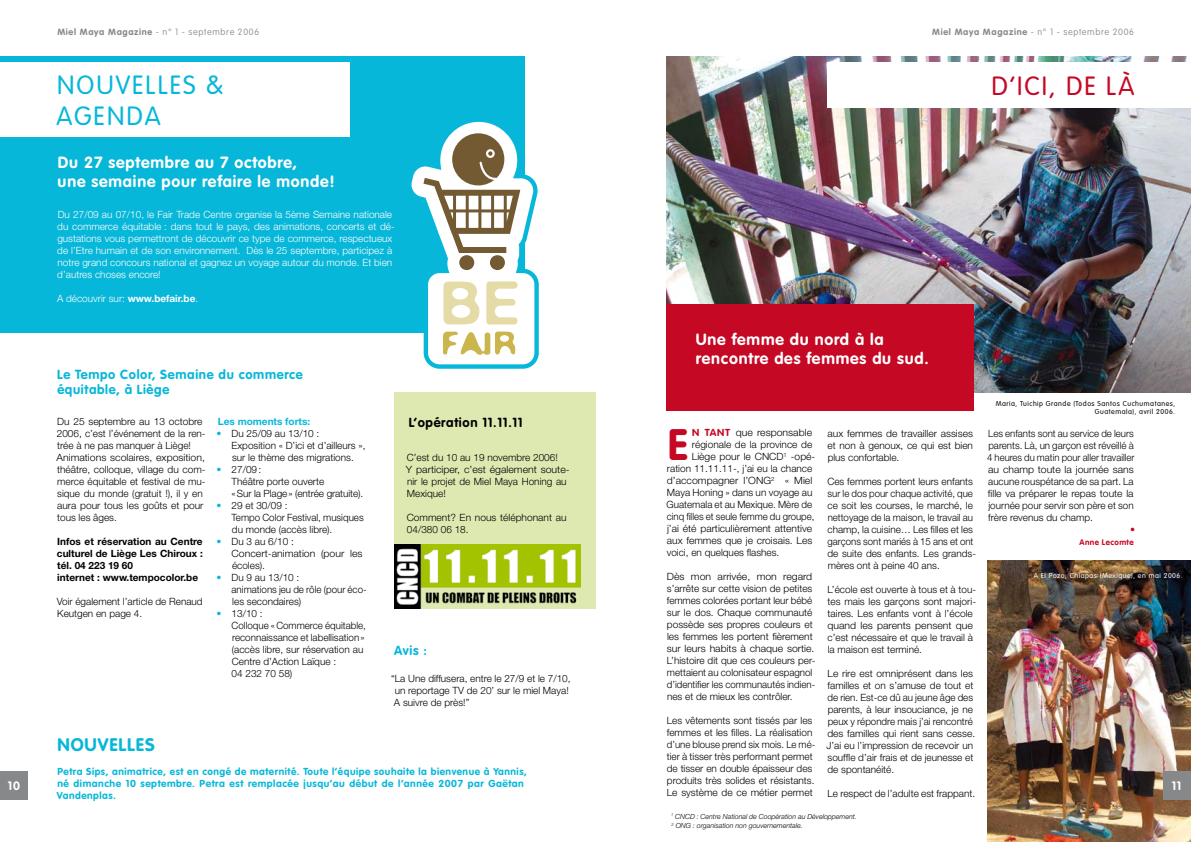
<style>
.page{position:relative;width:1191px;height:842px;background:#fff}
.page>*{position:absolute;margin:0;border:0;box-sizing:border-box;transform-origin:0 0}
.t1{font:700 43.4px "VAG Rounded";color:#c50824}
.t2{font:300 26px/31.2px "VAG Rounded";letter-spacing:.075em;color:#07b7d9}
.t3{font:300 26px "VAG Rounded";letter-spacing:.075em;color:#c50824}
.t4{font:700 18px "VAG Rounded";letter-spacing:.05em;color:#07b7d9}
.t5{font:700 16px/19.2px "VAG Rounded";letter-spacing:.05em;color:#fff}
.t6{font:700 13px/15.6px "VAG Rounded";letter-spacing:.05em;color:#07b7d9}
.t7{font:700 13px "VAG Rounded";letter-spacing:.05em;color:#000}
.t8{font:700 12px "VAG Rounded";color:#fff}
.t9{font:300 10px/12px "Helvetica Neue";color:#000}
.t10{font:300 10px/12px "Helvetica Neue";color:#fff}
.t11{font:300 10px/12px "Helvetica Neue";color:#000;scale:1.05 1}
.t12{font:700 10px/12px "VAG Rounded";letter-spacing:.05em;color:#07b7d9}
.t13{font:700 10px/12px "Helvetica Neue";color:#000}
.t14{font:300 10px "Helvetica Neue";color:#000;scale:.96 1}
.t15{font:700 10px "Helvetica Neue";color:#07b7d9}
.t16{font:300 10px "Helvetica Neue";color:#c50824}
.t17{font:100 9px "VAG Rounded";letter-spacing:.075em;color:#878889}
.t18{font:700 8px "VAG Rounded";letter-spacing:.05em;color:#c50824}
.t19{font:italic 300 7px/9.8px "Helvetica Neue";color:#000}
.t20{font:300 7px/8.4px "VAG Rounded";letter-spacing:.075em;color:#000;text-align:right}
.t21{font:300 7px "VAG Rounded";letter-spacing:.075em;color:#fff}
.s1{font-weight:700}
.s2{color:#07b7d9}
.s3{font-family:"VAG Rounded";font-weight:700;color:#c50824}
</style>
<div class="page">
<div style="left:394px;top:393px;width:201px;height:216px;background:#dee8b1"></div>
<img style="left:666px;top:57px;width:525px;height:336px">
<div style="left:0;top:57px;width:524px;height:276px;background:#07b7d9"></div>
<div style="left:827px;top:62px;width:364px;height:46px;background:#fff"></div>
<div style="left:0;top:62px;width:350px;height:75px;background:#fff"></div>
<div style="left:666px;top:305px;width:307px;height:106px;background:#c50824"></div>
<img style="left:987px;top:561px;width:204px;height:281px">
<svg style="left:411px;top:118px;width:128px;height:251px"></svg>
<img style="left:394px;top:545px;width:186px;height:64px">
<div style="left:0;top:771px;width:28px;height:28px;background:#878889"></div>
<div style="left:1162px;top:771px;width:29px;height:28px;background:#878889"></div>
<p class="t8" style="left:8px;top:778px;width:13px">10</p>
<p class="t17" style="left:57px;top:26px;width:203px"><span class="s1">Miel Maya Magazine</span> - n° 1 - septembre 2006</p>
<h2 class="t2" style="left:56px;top:70px;width:169px">NOUVELLES &amp;<br>AGENDA</h2>
<h3 class="t5" style="left:58px;top:153px;width:279px">Du 27 septembre au 7 octobre,<br>une semaine pour refaire le monde!</h3>
<p class="t10" style="left:57px;top:209px;width:339px">Du 27/09 au 07/10, le Fair Trade Centre organise la 5ème Semaine nationale du commerce équitable : dans tout le pays, des animations, concerts et dé&shy;gustations vous permettront de découvrir ce type de commerce, respectueux de l’Etre humain et de son environnement. Dès le 25 septembre, participez à notre grand concours national et gagnez un voyage autour du monde. Et bien d’autres choses encore!</p>
<p class="t10" style="left:57px;top:293px;width:143px">A découvrir sur: <span class="s1">www.befair.be</span>.</p>
<h3 class="t6" style="left:57px;top:367px;width:247px">Le Tempo Color, Semaine du commerce équitable, à Liège</h3>
<p class="t9" style="left:57px;top:415px;width:151px">Du 25 septembre au 13 octobre<br>2006, c’est l’événement de la ren&shy;trée à ne pas manquer à Liège!<br>Animations scolaires, exposition, théâtre, colloque, village du com&shy;merce équitable et festival de mu&shy;sique du monde (gratuit !), il y en aura pour tous les goûts et pour tous les âges.</p>
<p class="t13" style="left:57px;top:535px;width:147px">Infos et réservation au Centre culturel de Liège Les Chiroux : tél. 04 223 19 60<br>internet : www.tempocolor.be</p>
<p class="t9" style="left:57px;top:595px;width:147px">Voir également l’article de Renaud<br>Keutgen en page 4.</p>
<p class="t15" style="left:218px;top:415px;width:94px">Les moments forts:</p>
<p class="t9" style="left:232px;top:427px;width:135px;text-indent:-15px"><span class="s2">•</span> Du 25/09 au 13/10 :<br>Exposition « D’ici et d’ailleurs », sur le thème des migrations.</p>
<p class="t9" style="left:232px;top:463px;width:133px;text-indent:-15px"><span class="s2">•</span> 27/09:<br>Théâtre porte ouverte<br>«Sur la Plage» (entrée gratuite).</p>
<p class="t9" style="left:231px;top:499px;width:134px;text-indent:-15px"><span class="s2">•</span> 29 et 30/09 :<br>Tempo Color Festival, musiques du monde (accès libre).</p>
<p class="t9" style="left:231px;top:535px;width:132px;text-indent:-15px"><span class="s2">•</span> Du 3 au 6/10 :<br>Concert-animation (pour les écoles).</p>
<p class="t9" style="left:231px;top:571px;width:137px;text-indent:-15px"><span class="s2">•</span> Du 9 au 13/10 :<br>animations jeu de rôle (pour éco&shy;les secondaires)</p>
<p class="t9" style="left:231px;top:607px;width:136px;text-indent:-15px"><span class="s2">•</span> 13/10 :<br>Colloque «Commerce équitable, reconnaissance et labellisation» (accès libre, sur réservation au<br>Centre d’Action Laïque :<br>04 232 70 58)</p>
<h3 class="t7" style="left:409px;top:415px;width:115px">L’opération 11.11.11</h3>
<p class="t9" style="left:406px;top:452px;width:165px">C’est du 10 au 19 novembre 2006!<br>Y participer, c’est également soute&shy;nir le projet de Miel Maya Honing au<br>Mexique!</p>
<p class="t9" style="left:407px;top:512px;width:161px">Comment? En nous téléphonant au<br>04/380 06 18.</p>
<h3 class="t6" style="left:394px;top:643px;width:34px">Avis :</h3>
<p class="t9" style="left:391px;top:672px;width:181px">“La Une diffusera, entre le 27/9 et le 7/10, un reportage TV de 20’ sur le miel Maya!<br>A suivre de près!”</p>
<h3 class="t4" style="left:57px;top:734px;width:99px">NOUVELLES</h3>
<p class="t12" style="left:57px;top:766px;width:471px">Petra Sips, animatrice, est en congé de maternité. Toute l’équipe souhaite la bienvenue à Yannis, né dimanche 10 septembre. Petra est remplacée jusqu’au début de l’année 2007 par Gaëtan<br>Vandenplas.</p>
<p class="t17" style="left:932px;top:26px;width:203px"><span class="s1">Miel Maya Magazine</span> - n° 1 - septembre 2006</p>
<h2 class="t3" style="left:991px;top:71px;width:144px">D’ICI, DE LÀ</h2>
<h3 class="t5" style="left:695px;top:331px;width:234px">Une femme du nord à la rencontre des femmes du sud.</h3>
<h1 class="t1" style="left:668px;top:419px;width:22px">E</h1>
<p class="t11" style="left:692px;top:426px;width:116px"><span class="s3">N TANT</span> que responsable</p>
<p class="t9" style="left:692px;top:438px;width:122px">régionale de la province de</p>
<p class="t9" style="left:692px;top:450px;width:125px">Liège pour le CNCD<sup>1</sup> -opé-</p>
<p class="t9" style="left:667px;top:462px;width:147px">ration 11.11.11-, j’ai eu la chance</p>
<p class="t11" style="left:667px;top:474px;width:140px">d’accompagner l’ONG<sup>2</sup> « Miel</p>
<p class="t9" style="left:667px;top:486px;width:147px">Maya Honing » dans un voyage au</p>
<p class="t9" style="left:666px;top:498px;width:147px">Guatemala et au Mexique. Mère de</p>
<p class="t14" style="left:667px;top:511px;width:155px">cinq filles et seule femme du groupe,</p>
<p class="t9" style="left:667px;top:522px;width:147px">j’ai été particulièrement attentive</p>
<p class="t9" style="left:667px;top:534px;width:147px">aux femmes que je croisais. Les</p>
<p class="t9" style="left:666px;top:546px;width:114px">voici, en quelques flashes.</p>
<p class="t11" style="left:667px;top:570px;width:143px">Dès mon arrivée, mon regard s’arrête sur cette vision de petites femmes colorées portant leur bébé sur le dos. Chaque communauté possède ses propres couleurs et les femmes les portent fièrement sur leurs habits à chaque sortie.<br>L’histoire dit que ces couleurs per&shy;mettaient au colonisateur espagnol d’identifier les communautés indien&shy;nes et de mieux les contrôler.</p>
<p class="t9" style="left:667px;top:714px;width:150px">Les vêtements sont tissés par les femmes et les filles. La réalisation d’une blouse prend six mois. Le mé&shy;tier à tisser très performant permet de tisser en double épaisseur des produits très solides et résistants.<br>Le système de ce métier permet</p>
<p class="t9" style="left:827px;top:427px;width:147px;text-align:justify">aux femmes de travailler assises et non à genoux, ce qui est bien plus confortable.</p>
<p class="t9" style="left:827px;top:475px;width:150px">Ces femmes portent leurs enfants sur le dos pour chaque activité, que ce soit les courses, le marché, le nettoyage de la maison, le travail au champ, la cuisine… Les filles et les garçons sont mariés à 15 ans et ont de suite des enfants. Les grands&shy;mères ont à peine 40 ans.</p>
<p class="t9" style="left:827px;top:583px;width:150px">L’école est ouverte à tous et à tou&shy;tes mais les garçons sont majori&shy;taires. Les enfants vont à l’école quand les parents pensent que c’est nécessaire et que le travail à la maison est terminé.</p>
<p class="t9" style="left:826px;top:667px;width:150px">Le rire est omniprésent dans les familles et on s’amuse de tout et de rien. Est-ce dû au jeune âge des parents, à leur insouciance, je ne peux y répondre mais j’ai rencontré des familles qui rient sans cesse.<br>J’ai eu l’impression de recevoir un souffle d’air frais et de jeunesse et de spontanéité.</p>
<p class="t9" style="left:827px;top:787px;width:149px">Le respect de l’adulte est frappant.</p>
<p class="t19" style="left:671px;top:811px;width:187px"><sup>1</sup> CNCD : Centre National de Coopération au Développement.<br><sup>2</sup> ONG : organisation non gouvernementale.</p>
<p class="t20" style="left:995px;top:399px;width:181px">Maria, Tuichip Grande (Todos Santos Cuchumatanes,<br>Guatemala), avril 2006.</p>
<p class="t9" style="left:987px;top:427px;width:149px;text-align:justify">Les enfants sont au service de leurs parents. Là, un garçon est réveillé à 4 heures du matin pour aller travailler au champ toute la journée sans aucune rouspétance de sa part. La fille va préparer le repas toute la journée pour servir son père et son frère revenus du champ.</p>
<p class="t16" style="left:1130px;top:523px;width:6px">•</p>
<p class="t18" style="left:1079px;top:537px;width:56px">Anne Lecomte</p>
<p class="t21" style="left:1034px;top:572px;width:150px">A El Pozo, Chiapas (Mexique), en mai 2006.</p>
<p class="t8" style="left:1171px;top:778px;width:11px">11</p>
</div>
